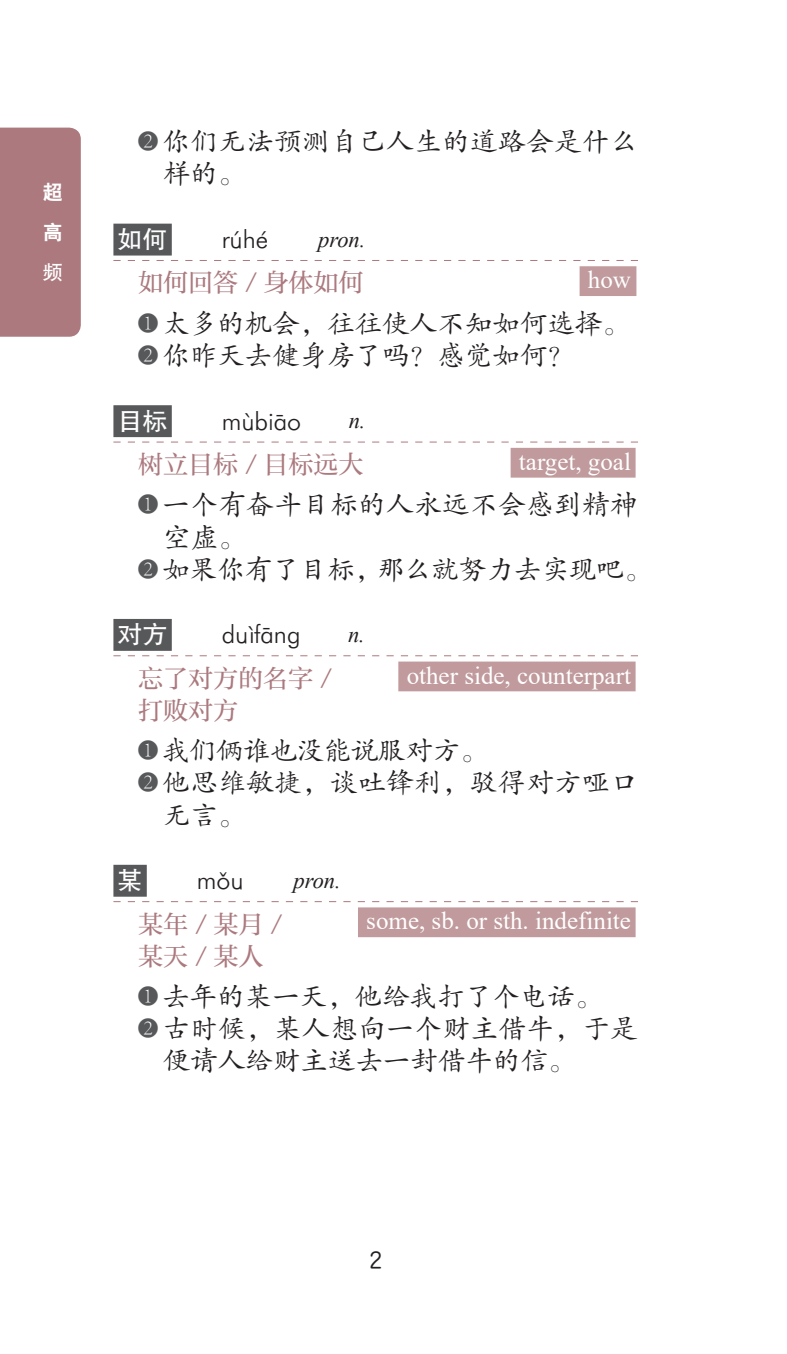
<style>
.page{position:relative;width:787px;height:1354px;background:#fff}
.page>*{position:absolute;margin:0;border:0;box-sizing:border-box;transform-origin:0 0}
.t1{font:27.5px/32px "FZKTK GBK1 0";color:#231f20}
.t2{font:27.5px/32px "FZKTK GBK1 0";letter-spacing:.02em;color:#231f20}
.t3{font:27.5px "FZKTK GBK1 0";letter-spacing:-.02em;color:#231f20}
.t4{font:25px "Times New Roman";color:#fff}
.t5{font:25px "FZBIAOYSK GBK1 0";color:#ab797e}
.t6{font:25px "GB pinyinok H";color:#231f20}
.t7{font:25px "FZHTK GBK1 0";color:#fff}
.t8{font:italic 22.5px "Times New Roman";color:#231f20}
.t9{font:22.5px "FZLANTY K GBK1 0";color:#231f20}
.t10{font:20px/40px "H Yb 2 gj";color:#fff}
.t11{font:20px "H Yb 1 gj";color:#fff}
.s1{font-family:"Rope Sequence Number ST Regular";font-size:20px;color:#57585a}
</style>
<div class="page">
<div style="left:0;top:128px;width:81px;height:209px;background:#ab797e"></div>
<svg style="left:113px;top:260px;width:525px;height:1px"></svg>
<div style="left:113px;top:224px;width:59px;height:31px;background:#57585a"></div>
<div style="left:579px;top:266px;width:57px;height:30px;background:#c09a9c"></div>
<svg style="left:113px;top:441px;width:525px;height:1px"></svg>
<div style="left:113px;top:405px;width:59px;height:32px;background:#57585a"></div>
<div style="left:510px;top:448px;width:125px;height:29px;background:#c09a9c"></div>
<svg style="left:113px;top:655px;width:525px;height:1px"></svg>
<div style="left:113px;top:619px;width:59px;height:32px;background:#57585a"></div>
<div style="left:398px;top:661px;width:237px;height:30px;background:#c09a9c"></div>
<svg style="left:113px;top:901px;width:525px;height:1px"></svg>
<div style="left:113px;top:865px;width:34px;height:31px;background:#57585a"></div>
<div style="left:358px;top:907px;width:277px;height:30px;background:#c09a9c"></div>
<p class="t10" style="left:43px;top:172px;width:21px">超高</p>
<p class="t11" style="left:43px;top:262px;width:21px">频</p>
<p class="t2" style="left:163px;top:126px;width:476px;text-indent:-25px"><span class="s1">B</span> 你们无法预测自己人生的道路会是什么样的。</p>
<p class="t7" style="left:118px;top:226px;width:51px">如何</p>
<p class="t6" style="left:222px;top:224px;width:48px">rúhé</p>
<p class="t8" style="left:318px;top:223px;width:49px">pron.</p>
<p class="t5" style="left:138px;top:268px;width:227px">如何回答 / 身体如何</p>
<p class="t4" style="left:588px;top:262px;width:45px">how</p>
<p class="t1" style="left:138px;top:308px;width:493px"><span class="s1">A</span> 太多的机会，往往使人不知如何选择。<br><span class="s1">B</span> 你昨天去健身房了吗？感觉如何？</p>
<p class="t7" style="left:118px;top:407px;width:51px">目标</p>
<p class="t6" style="left:222px;top:405px;width:81px">mùbiāo</p>
<p class="t8" style="left:349px;top:405px;width:18px">n.</p>
<p class="t5" style="left:138px;top:449px;width:227px">树立目标 / 目标远大</p>
<p class="t4" style="left:519px;top:444px;width:114px">target, goal</p>
<p class="t2" style="left:138px;top:489px;width:501px"><span class="s1">A</span>一个有奋斗目标的人永远不会感到精神</p>
<p class="t1" style="left:163px;top:522px;width:85px">空虚。</p>
<p class="t1" style="left:138px;top:554px;width:515px"><span class="s1">B</span> 如果你有了目标，那么就努力去实现吧。</p>
<p class="t7" style="left:118px;top:621px;width:51px">对方</p>
<p class="t6" style="left:222px;top:619px;width:80px">duìfāng</p>
<p class="t8" style="left:348px;top:619px;width:18px">n.</p>
<p class="t5" style="left:138px;top:663px;width:196px">忘了对方的名字 /</p>
<p class="t4" style="left:406px;top:657px;width:226px">other side, counterpart</p>
<p class="t5" style="left:138px;top:695px;width:101px">打败对方</p>
<p class="t3" style="left:138px;top:736px;width:351px"><span class="s1">A</span> 我们俩谁也没能说服对方。</p>
<p class="t2" style="left:138px;top:767px;width:501px"><span class="s1">B</span> 他思维敏捷，谈吐锋利，驳得对方哑口</p>
<p class="t1" style="left:163px;top:799px;width:84px">无言。</p>
<p class="t7" style="left:118px;top:867px;width:26px">某</p>
<p class="t6" style="left:197px;top:865px;width:48px">mǒu</p>
<p class="t8" style="left:293px;top:864px;width:49px">pron.</p>
<p class="t5" style="left:138px;top:909px;width:146px">某年/某月/</p>
<p class="t4" style="left:366px;top:903px;width:266px">some, sb. or sth. indefinite</p>
<p class="t5" style="left:138px;top:941px;width:127px">某天 / 某人</p>
<p class="t1" style="left:138px;top:981px;width:466px"><span class="s1">A</span> 去年的某一天，他给我打了个电话。</p>
<p class="t2" style="left:138px;top:1013px;width:501px"><span class="s1">B</span> 古时候，某人想向一个财主借牛，于是</p>
<p class="t1" style="left:163px;top:1045px;width:414px">便请人给财主送去一封借牛的信。</p>
<p class="t9" style="left:369px;top:1247px;width:15px">2</p>
</div>
